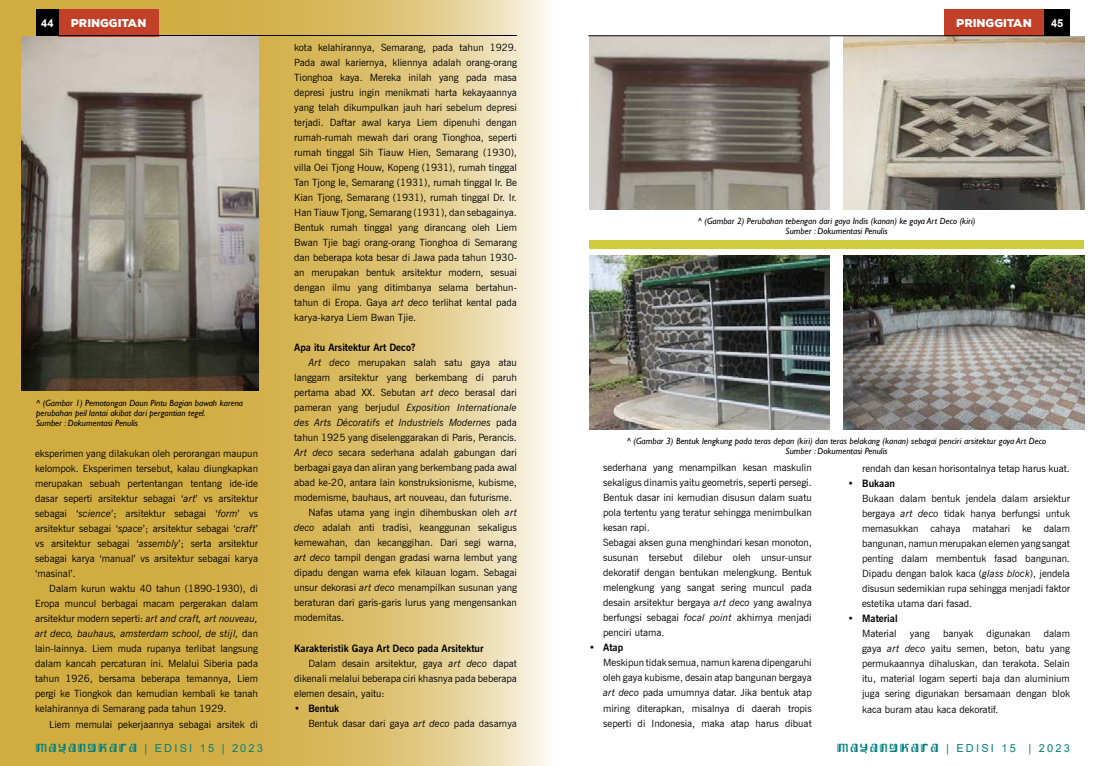
<style>
.page{position:relative;width:1106px;height:766px;background:#fff}
.page>*{position:absolute;margin:0;border:0;box-sizing:border-box;transform-origin:0 0}
.t1{font:11px "Arial";letter-spacing:.2em;color:#008080}
.t2{font:900 11px "Nexa Rust Sans";color:#fff}
.t3{font:700 11px "Arial";color:#fff}
.t4{font:10px/15px "News Gothic BT";color:#000;text-align:justify}
.t5{font:italic 10px "News Gothic BT";color:#000}
.t6{font:700 10px "News Gothic BT";color:#000}
.t7{font:italic 9px/10px "Gill Sans";color:#000;text-align:center}
.s1{font-style:italic}
.s2{font-style:normal}
.s3{font-weight:700}
.s4{font-family:"Kemasyuran Jawa"}
</style>
<div class="page">
<svg style="left:0;top:0;width:549px;height:765px"></svg>
<img style="left:22px;top:36px;width:236px;height:354px">
<img style="left:589px;top:36px;width:240px;height:174px">
<img style="left:589px;top:255px;width:240px;height:174px">
<img style="left:843px;top:36px;width:241px;height:174px">
<img style="left:843px;top:255px;width:241px;height:174px">
<div style="left:589px;top:240px;width:494px;height:9px;background:#cfcd3d"></div>
<div style="left:59px;top:9px;width:100px;height:27px;background:#c34028"></div>
<div style="left:944px;top:9px;width:100px;height:27px;background:#c34028"></div>
<div style="left:36px;top:9px;width:23px;height:27px;background:#000"></div>
<hr style="left:36px;top:35px;width:481px;height:1px;background:#000">
<div style="left:1044px;top:9px;width:26px;height:27px;background:#000"></div>
<hr style="left:588px;top:35px;width:482px;height:1px;background:#000">
<p class="t3" style="left:41px;top:16px;width:14px">44</p>
<p class="t2" style="left:71px;top:15px;width:77px">PRINGGITAN</p>
<p class="t2" style="left:956px;top:16px;width:77px">PRINGGITAN</p>
<p class="t3" style="left:1051px;top:16px;width:14px">45</p>
<p class="t7" style="left:36px;top:398px;width:209px;text-align:left">^ (Gambar 1) Pemotongan Daun Pintu Bagian bawah karena perubahan peil lantai akibat dari pergantian tegel.<br>Sumber : Dokumentasi Penulis</p>
<p class="t4" style="left:35px;top:446px;width:224px">eksperimen yang dilakukan oleh perorangan maupun kelompok. Eksperimen tersebut, kalau diungkapkan merupakan sebuah pertentangan tentang ide-ide dasar seperti arsitektur sebagai ‘<span class="s1">art</span>’ vs arsitektur sebagai ‘<span class="s1">science</span>’; arsitektur sebagai ‘<span class="s1">form</span>’ vs arsitektur sebagai ‘<span class="s1">space</span>’; arsitektur sebagai ‘<span class="s1">craft</span>’ vs arsitektur sebagai ‘<span class="s1">assembly</span>’; serta arsitektur sebagai karya ‘manual’ vs arsitektur sebagai karya ‘masinal’.</p>
<p class="t4" style="left:35px;top:581px;width:224px;text-indent:14px">Dalam kurun waktu 40 tahun (1890-1930), di Eropa muncul berbagai macam pergerakan dalam arsitektur modern seperti: <span class="s1">art and craft, art nouveau, art deco, bauhaus, amsterdam school, de stijl,</span> dan lain-lainnya. Liem muda rupanya terlibat langsung dalam kancah percaturan ini. Melalui Siberia pada tahun 1926, bersama beberapa temannya, Liem pergi ke Tiongkok dan kemudian kembali ke tanah kelahirannya di Semarang pada tahun 1929.</p>
<p class="t4" style="left:49px;top:716px;width:210px">Liem memulai pekerjaannya sebagai arsitek di</p>
<p class="t4" style="left:294px;top:40px;width:224px">kota kelahirannya, Semarang, pada tahun 1929.<br>Pada awal kariernya, kliennya adalah orang-orang Tionghoa kaya. Mereka inilah yang pada masa depresi justru ingin menikmati harta kekayaannya yang telah dikumpulkan jauh hari sebelum depresi terjadi. Daftar awal karya Liem dipenuhi dengan rumah-rumah mewah dari orang Tionghoa, seperti rumah tinggal Sih Tiauw Hien, Semarang (1930), villa Oei Tjong Houw, Kopeng (1931), rumah tinggal Tan Tjong Ie, Semarang (1931), rumah tinggal Ir. Be Kian Tjong, Semarang (1931), rumah tinggal Dr. Ir.<br>Han Tiauw Tjong, Semarang (1931), dan sebagainya.<br>Bentuk rumah tinggal yang dirancang oleh Liem Bwan Tjie bagi orang-orang Tionghoa di Semarang dan beberapa kota besar di Jawa pada tahun 1930- an merupakan bentuk arsitektur modern, sesuai dengan ilmu yang ditimbanya selama bertahun&shy;tahun di Eropa. Gaya <span class="s1">art deco</span> terlihat kental pada karya-karya Liem Bwan Tjie.</p>
<p class="t6" style="left:294px;top:341px;width:123px">Apa itu Arsitektur Art Deco?</p>
<p class="t4" style="left:308px;top:355px;width:210px"><span class="s1">Art deco</span> merupakan salah satu gaya atau</p>
<p class="t4" style="left:294px;top:370px;width:224px">langgam arsitektur yang berkembang di paruh</p>
<p class="t4" style="left:294px;top:385px;width:224px">pertama abad XX. Sebutan <span class="s1">art deco</span> berasal dari</p>
<p class="t5" style="left:294px;top:401px;width:224px"><span class="s2">pameran yang berjudul</span> Exposition Internationale</p>
<p class="t5" style="left:294px;top:416px;width:224px">des Arts Décoratifs et Industriels Modernes <span class="s2">pada</span></p>
<p class="t4" style="left:294px;top:430px;width:224px">tahun 1925 yang diselenggarakan di Paris, Perancis.</p>
<p class="t4" style="left:294px;top:445px;width:224px"><span class="s1">Art deco</span> secara sederhana adalah gabungan dari</p>
<p class="t4" style="left:294px;top:460px;width:224px">berbagai gaya dan aliran yang berkembang pada awal</p>
<p class="t4" style="left:294px;top:475px;width:224px">abad ke-20, antara lain konstruksionisme, kubisme,</p>
<p class="t4" style="left:294px;top:490px;width:219px">modernisme, bauhaus, art nouveau, dan futurisme.</p>
<p class="t4" style="left:308px;top:505px;width:210px">Nafas utama yang ingin dihembuskan oleh <span class="s1">art</span></p>
<p class="t4" style="left:294px;top:520px;width:224px"><span class="s1">deco</span> adalah anti tradisi, keanggunan sekaligus</p>
<p class="t4" style="left:294px;top:535px;width:224px">kemewahan, dan kecanggihan. Dari segi warna,</p>
<p class="t4" style="left:294px;top:550px;width:224px"><span class="s1">art deco</span> tampil dengan gradasi warna lembut yang</p>
<p class="t4" style="left:294px;top:565px;width:224px">dipadu dengan warna efek kilauan logam. Sebagai</p>
<p class="t4" style="left:294px;top:580px;width:224px">unsur dekorasi <span class="s1">art deco</span> menampilkan susunan yang</p>
<p class="t4" style="left:294px;top:595px;width:224px">beraturan dari garis-garis lurus yang mengensankan</p>
<p class="t4" style="left:294px;top:610px;width:52px">modernitas.</p>
<p class="t6" style="left:294px;top:641px;width:191px">Karakteristik Gaya Art Deco pada Arsitektur</p>
<p class="t4" style="left:308px;top:655px;width:210px">Dalam desain arsitektur, gaya <span class="s1">art deco</span> dapat</p>
<p class="t4" style="left:294px;top:670px;width:224px">dikenali melalui beberapa ciri khasnya pada beberapa</p>
<p class="t4" style="left:294px;top:685px;width:92px">elemen desain, yaitu:</p>
<p class="t4" style="left:308px;top:700px;width:210px;text-indent:-14px"><span class="s3">• Bentuk<br></span>Bentuk dasar dari gaya <span class="s1">art deco</span> pada dasarnya</p>
<p class="t7" style="left:697px;top:215px;width:279px">^ (Gambar 2) Perubahan tebengan dari gaya Indis (kanan) ke gaya Art Deco (kiri)<br>Sumber : Dokumentasi Penulis</p>
<p class="t7" style="left:627px;top:436px;width:421px">^ (Gambar 3) Bentuk lengkung pada teras depan (kiri) dan teras belakang (kanan) sebagai penciri arsitektur gaya Art Deco<br>Sumber : Dokumentasi Penulis</p>
<p class="t4" style="left:603px;top:460px;width:210px;text-align:left">sederhana yang menampilkan kesan maskulin sekaligus dinamis yaitu geometris, seperti persegi.<br>Bentuk dasar ini kemudian disusun dalam suatu pola tertentu yang teratur sehingga menimbulkan kesan rapi.<br>Sebagai aksen guna menghindari kesan monoton, susunan tersebut dilebur oleh unsur-unsur dekoratif dengan bentukan melengkung. Bentuk melengkung yang sangat sering muncul pada desain arsitektur bergaya <span class="s1">art deco</span> yang awalnya berfungsi sebagai <span class="s1">focal point</span> akhirnya menjadi penciri utama.</p>
<p class="t6" style="left:589px;top:641px;width:36px">• Atap</p>
<p class="t4" style="left:603px;top:655px;width:210px">Meskipun tidak semua, namun karena dipengaruhi oleh gaya kubisme, desain atap bangunan bergaya <span class="s1">art deco</span> pada umumnya datar. Jika bentuk atap miring diterapkan, misalnya di daerah tropis seperti di Indonesia, maka atap harus dibuat</p>
<p class="t4" style="left:862px;top:461px;width:209px">rendah dan kesan horisontalnya tetap harus kuat.</p>
<p class="t6" style="left:848px;top:477px;width:49px">• Bukaan</p>
<p class="t4" style="left:862px;top:491px;width:209px">Bukaan dalam bentuk jendela dalam arsiektur bergaya <span class="s1">art deco</span> tidak hanya berfungsi untuk memasukkan cahaya matahari ke dalam bangunan, namun merupakan elemen yang sangat penting dalam membentuk fasad bangunan.<br>Dipadu dengan balok kaca (<span class="s1">glass block</span>), jendela disusun sedemikian rupa sehingga menjadi faktor estetika utama dari fasad.</p>
<p class="t6" style="left:848px;top:612px;width:51px">• Material</p>
<p class="t4" style="left:862px;top:626px;width:36px">Material</p>
<p class="t4" style="left:910px;top:626px;width:21px">yang</p>
<p class="t4" style="left:943px;top:626px;width:32px">banyak</p>
<p class="t4" style="left:986px;top:626px;width:45px">digunakan</p>
<p class="t4" style="left:862px;top:626px;width:209px;text-indent:182px">dalam gaya <span class="s1">art deco</span> yaitu semen, beton, batu yang permukaannya dihaluskan, dan terakota. Selain itu, material logam seperti baja dan aluminium juga sering digunakan bersamaan dengan blok kaca buram atau kaca dekoratif.</p>
<p class="t1" style="left:36px;top:740px;width:228px"><span class="s4">MAYANGKARA</span> | EDISI 15 | 2023</p>
<p class="t1" style="left:837px;top:740px;width:234px"><span class="s4">MAYANGKARA</span> | EDISI 15 | 2023</p>
</div>
